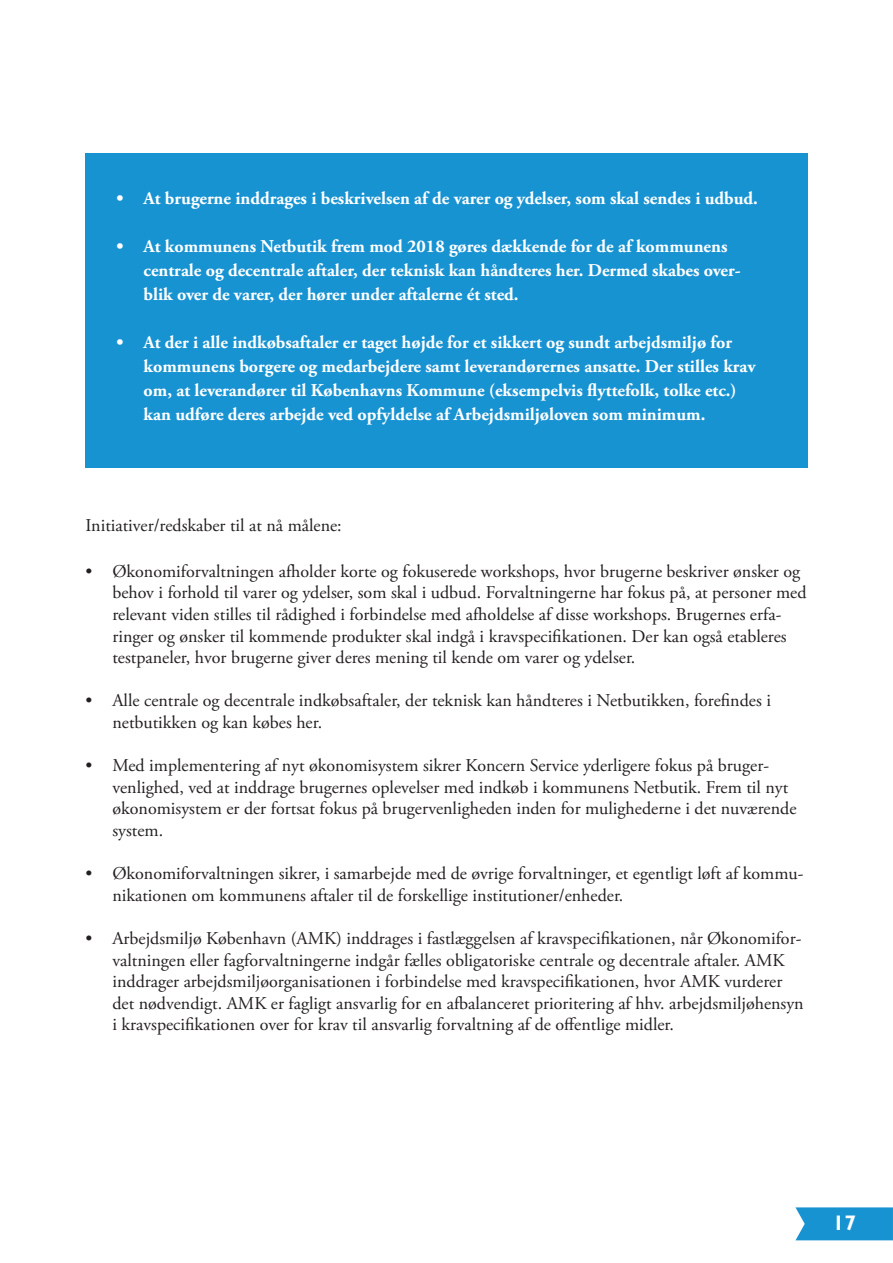
<style>
.page{position:relative;width:893px;height:1263px;background:#fff}
.page>*{position:absolute;margin:0;border:0;box-sizing:border-box;transform-origin:0 0}
.t1{font:700 21px "Gill Sans";color:#fff}
.t2{font:18px/21.6px "Adobe Garamond Pro";color:#231f20}
.t3{font:700 18px/24px "Adobe Garamond Pro";color:#fff}
</style>
<div class="page">
<svg style="left:795px;top:1207px;width:98px;height:33px;background:#2699d4"></svg>
<div style="left:85px;top:153px;width:722px;height:315px;background:#1893d2"></div>
<p class="t3" style="left:117px;top:187px;width:643px">• At brugerne inddrages i beskrivelsen af de varer og ydelser, som skal sendes i udbud.</p>
<p class="t3" style="left:144px;top:235px;width:599px;text-indent:-27px">• At kommunens Netbutik frem mod 2018 gøres dækkende for de af kommunens centrale og decentrale aftaler, der teknisk kan håndteres her. Dermed skabes over&shy;blik over de varer, der hører under aftalerne ét sted.</p>
<p class="t3" style="left:144px;top:331px;width:614px;text-indent:-27px">• At der i alle indkøbsaftaler er taget højde for et sikkert og sundt arbejdsmiljø for kommunens borgere og medarbejdere samt leverandørernes ansatte. Der stilles krav om, at leverandører til Københavns Kommune (eksempelvis flyttefolk, tolke etc.) kan udføre deres arbejde ved opfyldelse af Arbejdsmiljøloven som minimum.</p>
<p class="t2" style="left:85px;top:515px;width:258px">Initiativer/redskaber til at nå målene:</p>
<p class="t2" style="left:112px;top:560px;width:696px;text-indent:-27px">• Økonomiforvaltningen afholder korte og fokuserede workshops, hvor brugerne beskriver ønsker og behov i forhold til varer og ydelser, som skal i udbud. Forvaltningerne har fokus på, at personer med relevant viden stilles til rådighed i forbindelse med afholdelse af disse workshops. Brugernes erfa&shy;ringer og ønsker til kommende produkter skal indgå i kravspecifikationen. Der kan også etableres testpaneler, hvor brugerne giver deres mening til kende om varer og ydelser.</p>
<p class="t2" style="left:112px;top:690px;width:660px;text-indent:-27px">• Alle centrale og decentrale indkøbsaftaler, der teknisk kan håndteres i Netbutikken, forefindes i netbutikken og kan købes her.</p>
<p class="t2" style="left:112px;top:755px;width:685px;text-indent:-27px">• Med implementering af nyt økonomisystem sikrer Koncern Service yderligere fokus på bruger&shy;venlighed, ved at inddrage brugernes oplevelser med indkøb i kommunens Netbutik. Frem til nyt økonomisystem er der fortsat fokus på brugervenligheden inden for mulighederne i det nuværende system.</p>
<p class="t2" style="left:112px;top:863px;width:693px;text-indent:-27px">• Økonomiforvaltningen sikrer, i samarbejde med de øvrige forvaltninger, et egentligt løft af kommu&shy;nikationen om kommunens aftaler til de forskellige institutioner/enheder.</p>
<p class="t2" style="left:112px;top:928px;width:693px;text-indent:-27px">• Arbejdsmiljø København (AMK) inddrages i fastlæggelsen af kravspecifikationen, når Økonomifor&shy;valtningen eller fagforvaltningerne indgår fælles obligatoriske centrale og decentrale aftaler. AMK inddrager arbejdsmiljøorganisationen i forbindelse med kravspecifikationen, hvor AMK vurderer det nødvendigt. AMK er fagligt ansvarlig for en afbalanceret prioritering af hhv. arbejdsmiljøhensyn i kravspecifikationen over for krav til ansvarlig forvaltning af de offentlige midler.</p>
<p class="t1" style="left:833px;top:1214px;width:25px">17</p>
</div>
